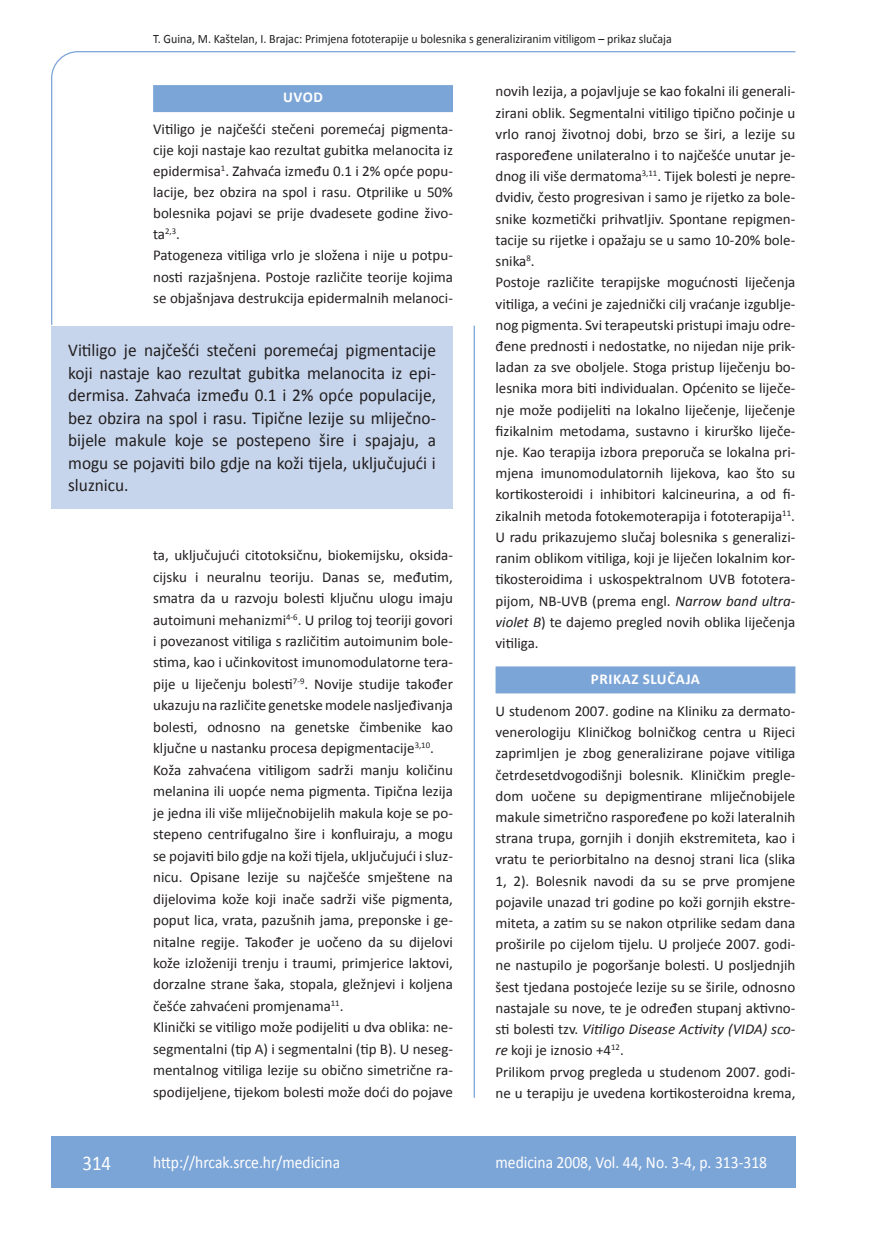
<style>
.page{position:relative;width:872px;height:1234px;background:#fff}
.page>*{position:absolute;margin:0;border:0;box-sizing:border-box;transform-origin:0 0}
.t1{font:21px "Calibri";color:#fff;scale:.9 1}
.anterfile{font:18px/22.5px "Calibri";color:#231f20;text-align:justify;scale:.96 1}
.t2{font:17.25px "Calibri";color:#fff;scale:.9 1}
.osnovni_tekst{font:15px/21.1px "Calibri";color:#231f20;text-align:justify}
.naslov_ruler{font:700 15px "Calibri";letter-spacing:.04em;color:#fff}
.glava{font:12.75px "Calibri";color:#231f20;scale:.94 1}
.s1{font-style:italic}
</style>
<div class="page">
<div style="left:495px;top:666px;width:300px;height:27px;background:#7ca5d7"></div>
<div style="left:51px;top:325px;width:402px;height:183px;background:#c6d5ec"></div>
<svg style="left:51px;top:51px;width:745px;height:275px"></svg>
<hr style="left:473px;top:325px;width:2px;height:772px;background:#7ca5d7">
<div style="left:51px;top:1135px;width:744px;height:51px;background:#7ca5d7"></div>
<p class="glava" style="left:153px;top:30px;width:553px">T. Guina, M. Kaštelan, I. Brajac: Primjena fototerapije u bolesnika s generaliziranim vitiligom – prikaz slučaja</p>
<p class="naslov_ruler" style="left:283px;top:88px;width:41px">UVOD</p>
<p class="osnovni_tekst" style="left:153px;top:118px;width:301px">Vitiligo je najčešći stečeni poremećaj pigmenta&shy;cije koji nastaje kao rezultat gubitka melanocita iz epidermisa<sup>1</sup>. Zahvaća između 0.1 i 2% opće popu&shy;lacije, bez obzira na spol i rasu. Otprilike u 50% bolesnika pojavi se prije dvadesete godine živo&shy;ta<sup>2,3</sup>.</p>
<p class="osnovni_tekst" style="left:153px;top:244px;width:301px">Patogeneza vitiliga vrlo je složena i nije u potpu&shy;nosti razjašnjena. Postoje različite teorije kojima se objašnjava destrukcija epidermalnih melanoci-</p>
<p class="anterfile" style="left:68px;top:338px;width:385px">Vitiligo je najčešći stečeni poremećaj pigmentacije koji nastaje kao rezultat gubitka melanocita iz epi&shy;dermisa. Zahvaća između 0.1 i 2% opće populacije, bez obzira na spol i rasu. Tipične lezije su mliječno&shy;bijele makule koje se postepeno šire i spajaju, a mogu se pojaviti bilo gdje na koži tijela, uključujući i sluznicu.</p>
<p class="osnovni_tekst" style="left:153px;top:543px;width:301px">ta, uključujući citotoksičnu, biokemijsku, oksida&shy;cijsku i neuralnu teoriju. Danas se, međutim, smatra da u razvoju bolesti ključnu ulogu imaju autoimuni mehanizmi<sup>4-6</sup>. U prilog toj teoriji govori i povezanost vitiliga s različitim autoimunim bole&shy;stima, kao i učinkovitost imunomodulatorne tera&shy;pije u liječenju bolesti<sup>7-9</sup>. Novije studije također ukazuju na različite genetske modele nasljeđivanja bolesti, odnosno na genetske čimbenike kao ključne u nastanku procesa depigmentacije<sup>3,10</sup>.</p>
<p class="osnovni_tekst" style="left:153px;top:758px;width:301px">Koža zahvaćena vitiligom sadrži manju količinu melanina ili uopće nema pigmenta. Tipična lezija je jedna ili više mliječnobijelih makula koje se po&shy;stepeno centrifugalno šire i konfluiraju, a mogu se pojaviti bilo gdje na koži tijela, uključujući i sluz&shy;nicu. Opisane lezije su najčešće smještene na dijelovima kože koji inače sadrži više pigmenta, poput lica, vrata, pazušnih jama, preponske i ge&shy;nitalne regije. Također je uočeno da su dijelovi kože izloženiji trenju i traumi, primjerice laktovi, dorzalne strane šaka, stopala, gležnjevi i koljena češće zahvaćeni promjenama<sup>11</sup>.</p>
<p class="osnovni_tekst" style="left:153px;top:1015px;width:301px">Klinički se vitiligo može podijeliti u dva oblika: ne&shy;segmentalni (tip A) i segmentalni (tip B). U neseg&shy;mentalnog vitiliga lezije su obično simetrične ra&shy;spodijeljene, tijekom bolesti može doći do pojave</p>
<p class="osnovni_tekst" style="left:495px;top:80px;width:301px">novih lezija, a pojavljuje se kao fokalni ili generali&shy;zirani oblik. Segmentalni vitiligo tipično počinje u vrlo ranoj životnoj dobi, brzo se širi, a lezije su raspoređene unilateralno i to najčešće unutar je&shy;dnog ili više dermatoma<sup>3,11</sup>. Tijek bolesti je nepre&shy;dvidiv, često progresivan i samo je rijetko za bole&shy;snike kozmetički prihvatljiv. Spontane repigmen&shy;tacije su rijetke i opažaju se u samo 10-20% bole&shy;snika<sup>8</sup>.</p>
<p class="osnovni_tekst" style="left:495px;top:271px;width:301px">Postoje različite terapijske mogućnosti liječenja vitiliga, a većini je zajednički cilj vraćanje izgublje&shy;nog pigmenta. Svi terapeutski pristupi imaju odre&shy;đene prednosti i nedostatke, no nijedan nije prik&shy;ladan za sve oboljele. Stoga pristup liječenju bo&shy;lesnika mora biti individualan. Općenito se liječe&shy;nje može podijeliti na lokalno liječenje, liječenje fizikalnim metodama, sustavno i kirurško liječe&shy;nje. Kao terapija izbora preporuča se lokalna pri&shy;mjena imunomodulatornih lijekova, kao što su kortikosteroidi i inhibitori kalcineurina, a od fi&shy;zikalnih metoda fotokemoterapija i fototerapija<sup>11</sup>.</p>
<p class="osnovni_tekst" style="left:495px;top:525px;width:301px">U radu prikazujemo slučaj bolesnika s generalizi&shy;ranim oblikom vitiliga, koji je liječen lokalnim kor&shy;tikosteroidima i uskospektralnom UVB fototera&shy;pijom, NB-UVB (prema engl. <span class="s1">Narrow band ultra&shy;violet B</span>) te dajemo pregled novih oblika liječenja vitiliga.</p>
<p class="naslov_ruler" style="left:591px;top:669px;width:111px">PRIKAZ SLUČAJA</p>
<p class="osnovni_tekst" style="left:495px;top:699px;width:301px">U studenom 2007. godine na Kliniku za dermato&shy;venerologiju Kliničkog bolničkog centra u Rijeci zaprimljen je zbog generalizirane pojave vitiliga četrdesetdvogodišnji bolesnik. Kliničkim pregle&shy;dom uočene su depigmentirane mliječnobijele makule simetrično raspoređene po koži lateralnih strana trupa, gornjih i donjih ekstremiteta, kao i vratu te periorbitalno na desnoj strani lica (slika 1, 2). Bolesnik navodi da su se prve promjene pojavile unazad tri godine po koži gornjih ekstre&shy;miteta, a zatim su se nakon otprilike sedam dana proširile po cijelom tijelu. U proljeće 2007. godi&shy;ne nastupilo je pogoršanje bolesti. U posljednjih šest tjedana postojeće lezije su se širile, odnosno nastajale su nove, te je određen stupanj aktivno&shy;sti bolesti tzv. <span class="s1">Vitiligo Disease Activity (VIDA) sco&shy;re</span> koji je iznosio +4<sup>12</sup>.</p>
<p class="osnovni_tekst" style="left:495px;top:1060px;width:301px">Prilikom prvog pregleda u studenom 2007. godi&shy;ne u terapiju je uvedena kortikosteroidna krema,</p>
<p class="t1" style="left:82px;top:1149px;width:33px">314</p>
<p class="t2" style="left:153px;top:1150px;width:209px">http://hrcak.srce.hr/medicina</p>
<p class="t2" style="left:495px;top:1151px;width:303px">medicina 2008, Vol. 44, No. 3-4, p. 313-318</p>
</div>
